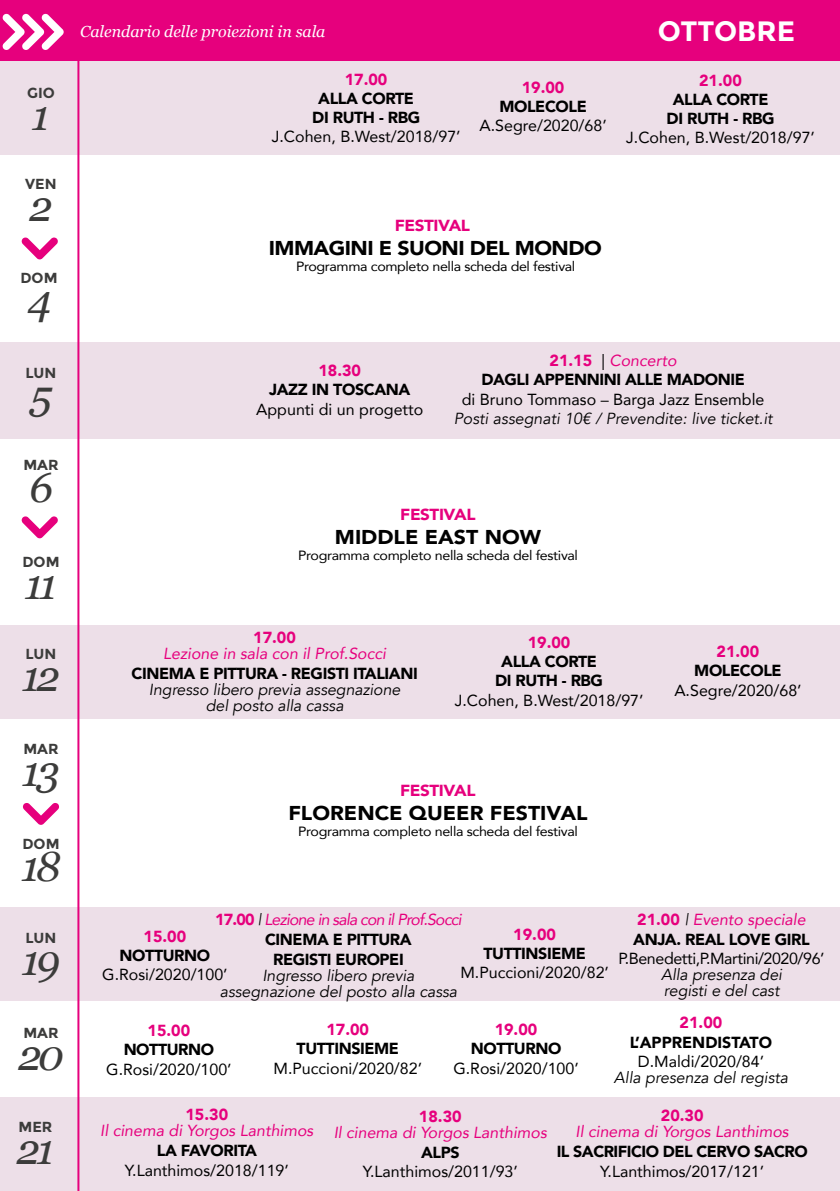
<style>
.page{position:relative;width:840px;height:1191px;background:#fff}
.page>*{position:absolute;margin:0;border:0;box-sizing:border-box;transform-origin:0 0}
.t1{font:italic 42px "Georgia";letter-spacing:-.09em;color:#3c3c3b}
.t2{font:700 28px "Montserrat";color:#fff}
.t3{font:900 20px "Avenir";color:#000;scale:1.06 1}
.t4{font:900 20px "Avenir";letter-spacing:-.025em;color:#000;scale:1.06 1}
.t5{font:16px "Avenir";color:#000}
.t6{font:900 16px/19.2px "Avenir";letter-spacing:-.025em;color:#000;text-align:center}
.t7{font:italic 16px/16px "Avenir";letter-spacing:-.005em;color:#000;text-align:center}
.t8{font:italic 16px "Avenir";color:#e6007d}
.t9{font:900 16px "Avenir";color:#e6007d}
.t10{font:italic 16px/20px "Avenir";letter-spacing:-.05em;color:#e6007d;text-align:center}
.t11{font:italic 16px "Georgia";color:#fff}
.t12{font:16px "Avenir";letter-spacing:-.025em;color:#000}
.t13{font:900 16px "Avenir";letter-spacing:-.025em;color:#e6007d;scale:1.06 1}
.t14{font:900 16px "Avenir";color:#000}
.t15{font:700 14.6px "Montserrat";color:#3c3c3b}
.t16{font:13.4px "Avenir";letter-spacing:-.025em;color:#000;scale:1.06 1}
.s1{color:#e6007d}
.s2{font-weight:400}
.s3{font-weight:400;font-style:italic;color:#e6007d}
.s4{font-weight:900;font-style:normal}
.s5{color:#000}
.s6{font-weight:900;font-style:normal;color:#000}
.s7{font-weight:400;font-style:italic}
</style>
<div class="page">
<div style="left:0;top:61px;width:839px;height:94px;background:#eddfe8"></div>
<div style="left:0;top:342px;width:839px;height:97px;background:#eddfe8"></div>
<div style="left:0;top:625px;width:839px;height:94px;background:#eddfe8"></div>
<div style="left:0;top:907px;width:839px;height:94px;background:#eddfe8"></div>
<div style="left:0;top:1097px;width:839px;height:94px;background:#eddfe8"></div>
<hr style="left:77px;top:46px;width:2px;height:1145px;background:#e6007d">
<div style="left:0;top:0;width:839px;height:61px;background:#e6007d"></div>
<svg style="left:3px;top:13px;width:61px;height:37px"></svg>
<svg style="left:23px;top:803px;width:36px;height:22px"></svg>
<svg style="left:22px;top:516px;width:36px;height:23px"></svg>
<svg style="left:22px;top:237px;width:36px;height:23px"></svg>
<p class="t15" style="left:27px;top:84px;width:29px">GIO</p>
<h1 class="t1" style="left:32px;top:85px;width:20px">1</h1>
<p class="t15" style="left:25px;top:175px;width:33px">VEN</p>
<h1 class="t1" style="left:29px;top:175px;width:25px">2</h1>
<p class="t15" style="left:20px;top:269px;width:39px">DOM</p>
<h1 class="t1" style="left:27px;top:270px;width:25px">4</h1>
<p class="t15" style="left:26px;top:364px;width:32px">LUN</p>
<h1 class="t1" style="left:30px;top:365px;width:24px">5</h1>
<p class="t15" style="left:23px;top:456px;width:37px">MAR</p>
<h1 class="t1" style="left:29px;top:457px;width:25px">6</h1>
<p class="t15" style="left:22px;top:553px;width:39px">DOM</p>
<h1 class="t1" style="left:25px;top:554px;width:34px">11</h1>
<p class="t15" style="left:26px;top:645px;width:32px">LUN</p>
<h1 class="t1" style="left:22px;top:646px;width:39px">12</h1>
<p class="t15" style="left:23px;top:740px;width:37px">MAR</p>
<h1 class="t1" style="left:22px;top:741px;width:39px">13</h1>
<p class="t15" style="left:22px;top:834px;width:39px">DOM</p>
<h1 class="t1" style="left:21px;top:835px;width:41px">18</h1>
<p class="t15" style="left:26px;top:929px;width:32px">LUN</p>
<h1 class="t1" style="left:22px;top:930px;width:40px">19</h1>
<p class="t15" style="left:23px;top:1023px;width:37px">MAR</p>
<h1 class="t1" style="left:18px;top:1024px;width:47px">20</h1>
<p class="t15" style="left:19px;top:1118px;width:35px">MER</p>
<h1 class="t1" style="left:17px;top:1119px;width:39px">21</h1>
<p class="t11" style="left:80px;top:19px;width:247px">Calendario delle proiezioni in sala</p>
<h2 class="t2" style="left:657px;top:14px;width:139px">OTTOBRE</h2>
<p class="t9" style="left:344px;top:65px;width:44px">17.00</p>
<p class="t6" style="left:312px;top:88px;width:109px">ALLA CORTE<br>DI RUTH - RBG</p>
<p class="t5" style="left:271px;top:124px;width:190px">J.Cohen, B.West/2018/97’</p>
<p class="t9" style="left:521px;top:73px;width:44px">19.00</p>
<p class="t6" style="left:499px;top:96px;width:89px">MOLECOLE</p>
<p class="t5" style="left:479px;top:112px;width:129px">A.Segre/2020/68’</p>
<p class="t9" style="left:698px;top:66px;width:44px">21.00</p>
<p class="t6" style="left:666px;top:89px;width:109px">ALLA CORTE<br>DI RUTH - RBG</p>
<p class="t5" style="left:625px;top:125px;width:190px">J.Cohen, B.West/2018/97’</p>
<p class="t13" style="left:394px;top:211px;width:72px">FESTIVAL</p>
<p class="t4" style="left:268px;top:230px;width:315px">IMMAGINI E SUONI DEL MONDO</p>
<p class="t16" style="left:296px;top:255px;width:265px">Programma completo nella scheda del festival</p>
<p class="t9" style="left:318px;top:357px;width:44px">18.30</p>
<p class="t6" style="left:269px;top:380px;width:143px">JAZZ IN TOSCANA</p>
<p class="t5" style="left:256px;top:396px;width:168px">Appunti di un progetto</p>
<p class="t6" style="left:481px;top:350px;width:265px"><span class="s1">21.15</span> <span class="s2">|</span> <span class="s3">Concerto<br></span>DAGLI APPENNINI ALLE MADONIE</p>
<p class="t5" style="left:461px;top:386px;width:304px">di Bruno Tommaso – Barga Jazz Ensemble</p>
<p class="t7" style="left:453px;top:410px;width:320px">Posti assegnati 10€ / Prevendite: live ticket.it</p>
<p class="t13" style="left:400px;top:500px;width:72px">FESTIVAL</p>
<p class="t3" style="left:335px;top:519px;width:196px">MIDDLE EAST NOW</p>
<p class="t16" style="left:298px;top:544px;width:265px">Programma completo nella scheda del festival</p>
<p class="t9" style="left:253px;top:624px;width:44px">17.00</p>
<p class="t8" style="left:163px;top:644px;width:224px">Lezione in sala con il Prof.Socci</p>
<p class="t6" style="left:131px;top:663px;width:287px">CINEMA E PITTURA - REGISTI ITALIANI</p>
<p class="t7" style="left:149px;top:682px;width:253px">Ingresso libero previa assegnazione del posto alla cassa</p>
<p class="t9" style="left:527px;top:629px;width:44px">19.00</p>
<p class="t6" style="left:495px;top:651px;width:109px">ALLA CORTE<br>DI RUTH - RBG</p>
<p class="t5" style="left:454px;top:687px;width:190px">J.Cohen, B.West/2018/97’</p>
<p class="t13" style="left:400px;top:776px;width:72px">FESTIVAL</p>
<p class="t3" style="left:288px;top:796px;width:284px">FLORENCE QUEER FESTIVAL</p>
<p class="t16" style="left:298px;top:820px;width:265px">Programma completo nella scheda del festival</p>
<p class="t9" style="left:716px;top:638px;width:44px">21.00</p>
<p class="t6" style="left:694px;top:661px;width:89px">MOLECOLE</p>
<p class="t5" style="left:674px;top:677px;width:129px">A.Segre/2020/68’</p>
<p class="t10" style="left:215px;top:909px;width:248px"><span class="s4">17.00</span> <span class="s5">|</span> Lezione in sala con il Prof.Socci<br><span class="s6">CINEMA E PITTURA<br>REGISTI EUROPEI</span></p>
<p class="t7" style="left:220px;top:967px;width:239px">Ingresso libero previa assegnazione del posto alla cassa</p>
<p class="t6" style="left:633px;top:908px;width:178px;line-height:20px;text-align:left"><span class="s1">21.00</span> <span class="s7">|</span> <span class="s3">Evento speciale<br></span>ANJA. REAL LOVE GIRL</p>
<p class="t12" style="left:618px;top:945px;width:207px">P.Benedetti,P.Martini/2020/96’</p>
<p class="t7" style="left:660px;top:966px;width:122px;text-align:left">Alla presenza dei registi e del cast</p>
<p class="t9" style="left:679px;top:1008px;width:44px">21.00</p>
<p class="t14" style="left:629px;top:1028px;width:143px">L’APPRENDISTATO</p>
<p class="t5" style="left:637px;top:1048px;width:128px">D.Maldi/2020/84’</p>
<p class="t7" style="left:613px;top:1069px;width:176px">Alla presenza del regista</p>
<p class="t9" style="left:513px;top:920px;width:44px">19.00</p>
<p class="t6" style="left:483px;top:943px;width:104px">TUTTINSIEME</p>
<p class="t5" style="left:460px;top:959px;width:150px">M.Puccioni/2020/82’</p>
<p class="t9" style="left:143px;top:922px;width:44px">15.00</p>
<p class="t6" style="left:120px;top:945px;width:92px">NOTTURNO</p>
<p class="t5" style="left:102px;top:962px;width:127px">G.Rosi/2020/100’</p>
<p class="t9" style="left:494px;top:1015px;width:44px">19.00</p>
<p class="t6" style="left:470px;top:1038px;width:92px">NOTTURNO</p>
<p class="t5" style="left:453px;top:1055px;width:127px">G.Rosi/2020/100’</p>
<p class="t9" style="left:326px;top:1015px;width:44px">17.00</p>
<p class="t6" style="left:296px;top:1038px;width:104px">TUTTINSIEME</p>
<p class="t5" style="left:273px;top:1055px;width:150px">M.Puccioni/2020/82’</p>
<p class="t9" style="left:147px;top:1016px;width:44px">15.00</p>
<p class="t6" style="left:124px;top:1039px;width:92px">NOTTURNO</p>
<p class="t5" style="left:106px;top:1056px;width:127px">G.Rosi/2020/100’</p>
<p class="t9" style="left:185px;top:1101px;width:44px">15.30</p>
<p class="t8" style="left:100px;top:1121px;width:214px">Il cinema di Yorgos Lanthimos</p>
<p class="t6" style="left:157px;top:1140px;width:101px">LA FAVORITA</p>
<p class="t5" style="left:125px;top:1157px;width:165px">Y.Lanthimos/2018/119’</p>
<p class="t9" style="left:419px;top:1102px;width:44px">18.30</p>
<p class="t8" style="left:333px;top:1122px;width:214px">Il cinema di Yorgos Lanthimos</p>
<p class="t6" style="left:421px;top:1142px;width:40px">ALPS</p>
<p class="t5" style="left:362px;top:1158px;width:156px">Y.Lanthimos/2011/93’</p>
<p class="t9" style="left:660px;top:1102px;width:44px">20.30</p>
<p class="t8" style="left:575px;top:1122px;width:214px">Il cinema di Yorgos Lanthimos</p>
<p class="t6" style="left:556px;top:1141px;width:252px">IL SACRIFICIO DEL CERVO SACRO</p>
<p class="t5" style="left:600px;top:1158px;width:165px">Y.Lanthimos/2017/121’</p>
</div>
